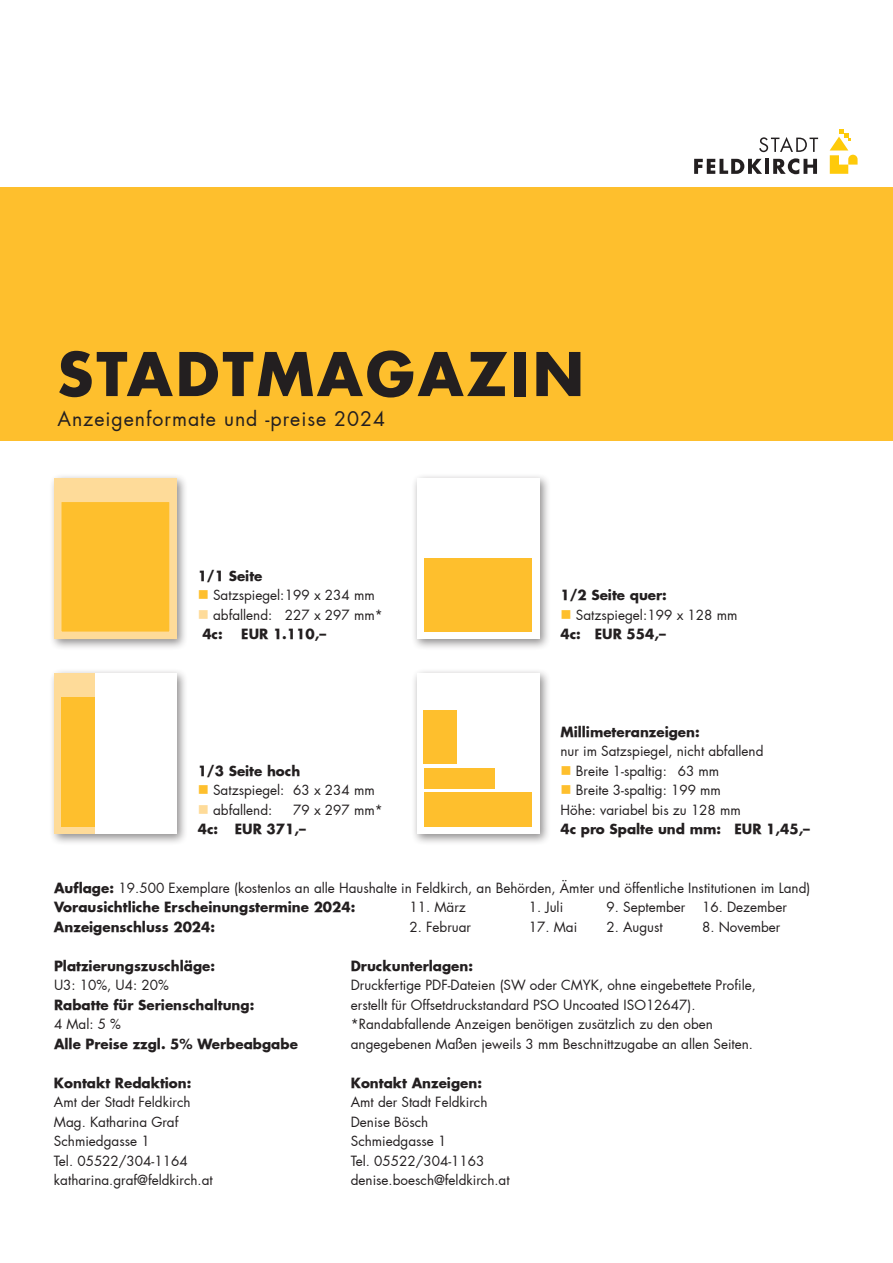
<style>
.page{position:relative;width:893px;height:1263px;background:#fff}
.page>*{position:absolute;margin:0;border:0;box-sizing:border-box;transform-origin:0 0}
.t1{font:700 58.5px "Futura";letter-spacing:.05em;color:#231f20}
.t2{font:19.5px "Futura";letter-spacing:.05em;color:#231f20}
.t3{font:13.5px/19.5px "Futura";color:#231f20}
.t4{font:700 13.5px "Futura";color:#231f20}
.s1{color:#febf2d}
.s2{color:#fedb99}
.s3{font-weight:700}
</style>
<div class="page">
<div style="left:49px;top:473px;width:139px;height:178px;background:#231f20;opacity:.5"></div>
<div style="left:411px;top:668px;width:140px;height:178px;background:#231f20;opacity:.5"></div>
<div style="left:417px;top:673px;width:122px;height:161px;background:#fff"></div>
<div style="left:49px;top:668px;width:139px;height:178px;background:#231f20;opacity:.5"></div>
<div style="left:54px;top:673px;width:123px;height:161px;background:#fff"></div>
<div style="left:411px;top:473px;width:140px;height:178px;background:#231f20;opacity:.5"></div>
<div style="left:417px;top:478px;width:122px;height:161px;background:#fff"></div>
<div style="left:0;top:187px;width:893px;height:254px;background:#febf2d"></div>
<svg style="left:759px;top:137px;width:59px;height:15px"></svg>
<svg style="left:694px;top:159px;width:68px;height:15px"></svg>
<hr style="left:765px;top:159px;width:4px;height:15px;background:#231f20">
<svg style="left:773px;top:158px;width:44px;height:16px"></svg>
<svg style="left:830px;top:129px;width:27px;height:45px"></svg>
<div style="left:54px;top:478px;width:123px;height:161px;background:#fedb99"></div>
<div style="left:54px;top:495px;width:123px;height:144px;background:#febf2d;border:8px solid #fedb99"></div>
<div style="left:425px;top:558px;width:107px;height:74px;background:#febf2d"></div>
<div style="left:54px;top:673px;width:41px;height:161px;background:#fedb99"></div>
<div style="left:61px;top:697px;width:34px;height:129px;background:#febf2d"></div>
<div style="left:425px;top:793px;width:106px;height:34px;background:#febf2d"></div>
<div style="left:424px;top:768px;width:71px;height:20px;background:#febf2d"></div>
<div style="left:423px;top:710px;width:34px;height:53px;background:#febf2d"></div>
<h1 class="t1" style="left:57px;top:335px;width:528px">STADTMAGAZIN</h1>
<h2 class="t2" style="left:57px;top:406px;width:329px">Anzeigenformate und -preise 2024</h2>
<p class="t4" style="left:198px;top:566px;width:66px">1/1 Seite</p>
<p class="t3" style="left:198px;top:585px;width:179px"><span class="s1">■</span> Satzspiegel:199 x 234 mm</p>
<p class="t3" style="left:202px;top:605px;width:182px;text-indent:-5px"><span class="s2">■</span> abfallend: 227 x 297 mm*<br><span class="s3">4c:</span></p>
<p class="t4" style="left:241px;top:625px;width:86px">EUR 1.110,–</p>
<p class="t4" style="left:198px;top:761px;width:104px">1/3 Seite hoch</p>
<p class="t3" style="left:198px;top:780px;width:179px"><span class="s1">■</span> Satzspiegel: 63 x 234 mm</p>
<p class="t3" style="left:198px;top:800px;width:76px"><span class="s2">■</span> abfallend:</p>
<p class="t3" style="left:293px;top:800px;width:91px">79 x 297 mm*</p>
<p class="t4" style="left:198px;top:820px;width:110px">4c: EUR 371,–</p>
<p class="t4" style="left:560px;top:586px;width:108px">1/2 Seite quer:</p>
<p class="t3" style="left:560px;top:605px;width:179px"><span class="s1">■</span> Satzspiegel:199 x 128 mm<br><span class="s3">4c: EUR 554,–</span></p>
<p class="t4" style="left:560px;top:722px;width:141px">Millimeteranzeigen:</p>
<p class="t3" style="left:560px;top:741px;width:205px">nur im Satzspiegel, nicht abfallend</p>
<p class="t3" style="left:560px;top:761px;width:160px"><span class="s1">■</span> Breite 1-spaltig: 63 mm</p>
<p class="t3" style="left:560px;top:780px;width:182px"><span class="s1">■</span> Breite 3-spaltig: 199 mm<br>Höhe: variabel bis zu 128 mm</p>
<p class="t4" style="left:560px;top:820px;width:251px">4c pro Spalte und mm: EUR 1,45,–</p>
<p class="t3" style="left:54px;top:878px;width:758px"><span class="s3">Auflage:</span> 19.500 Exemplare (kostenlos an alle Haushalte in Feldkirch, an Behörden, Ämter und öffentliche Institutionen im Land)<br><span class="s3">Vorausichtliche Erscheinungstermine 2024:</span></p>
<p class="t3" style="left:410px;top:897px;width:58px">11. März</p>
<p class="t3" style="left:529px;top:897px;width:36px">1. Juli</p>
<p class="t3" style="left:606px;top:897px;width:182px">9. September 16. Dezember</p>
<p class="t4" style="left:54px;top:917px;width:163px">Anzeigenschluss 2024:</p>
<p class="t3" style="left:409px;top:917px;width:63px">2. Februar</p>
<p class="t3" style="left:529px;top:917px;width:50px">17. Mai</p>
<p class="t3" style="left:606px;top:917px;width:58px">2. August</p>
<p class="t3" style="left:702px;top:917px;width:80px">8. November</p>
<p class="t4" style="left:54px;top:956px;width:163px">Platzierungszuschläge:</p>
<p class="t3" style="left:54px;top:975px;width:116px">U3: 10%, U4: 20%</p>
<p class="t4" style="left:54px;top:995px;width:202px">Rabatte für Serienschaltung:</p>
<p class="t3" style="left:54px;top:1014px;width:68px">4 Mal: 5 %</p>
<p class="t4" style="left:54px;top:1034px;width:245px">Alle Preise zzgl. 5% Werbeabgabe</p>
<p class="t4" style="left:54px;top:1073px;width:139px">Kontakt Redaktion:</p>
<p class="t3" style="left:54px;top:1092px;width:160px">Amt der Stadt Feldkirch<br>Mag. Katharina Graf<br>Schmiedgasse 1<br>Tel. 05522/304-1164 katharina.graf@feldkirch.at</p>
<p class="t4" style="left:351px;top:956px;width:124px">Druckunterlagen:</p>
<p class="t3" style="left:351px;top:975px;width:407px">Druckfertige PDF-Dateien (SW oder CMYK, ohne eingebettete Profile, erstellt für Offsetdruckstandard PSO Uncoated ISO12647). *Randabfallende Anzeigen benötigen zusätzlich zu den oben angegebenen Maßen jeweils 3 mm Beschnittzugabe an allen Seiten.</p>
<p class="t4" style="left:351px;top:1073px;width:133px">Kontakt Anzeigen:</p>
<p class="t3" style="left:351px;top:1092px;width:160px">Amt der Stadt Feldkirch<br>Denise Bösch<br>Schmiedgasse 1<br>Tel. 05522/304-1163 denise.boesch@feldkirch.at</p>
</div>
